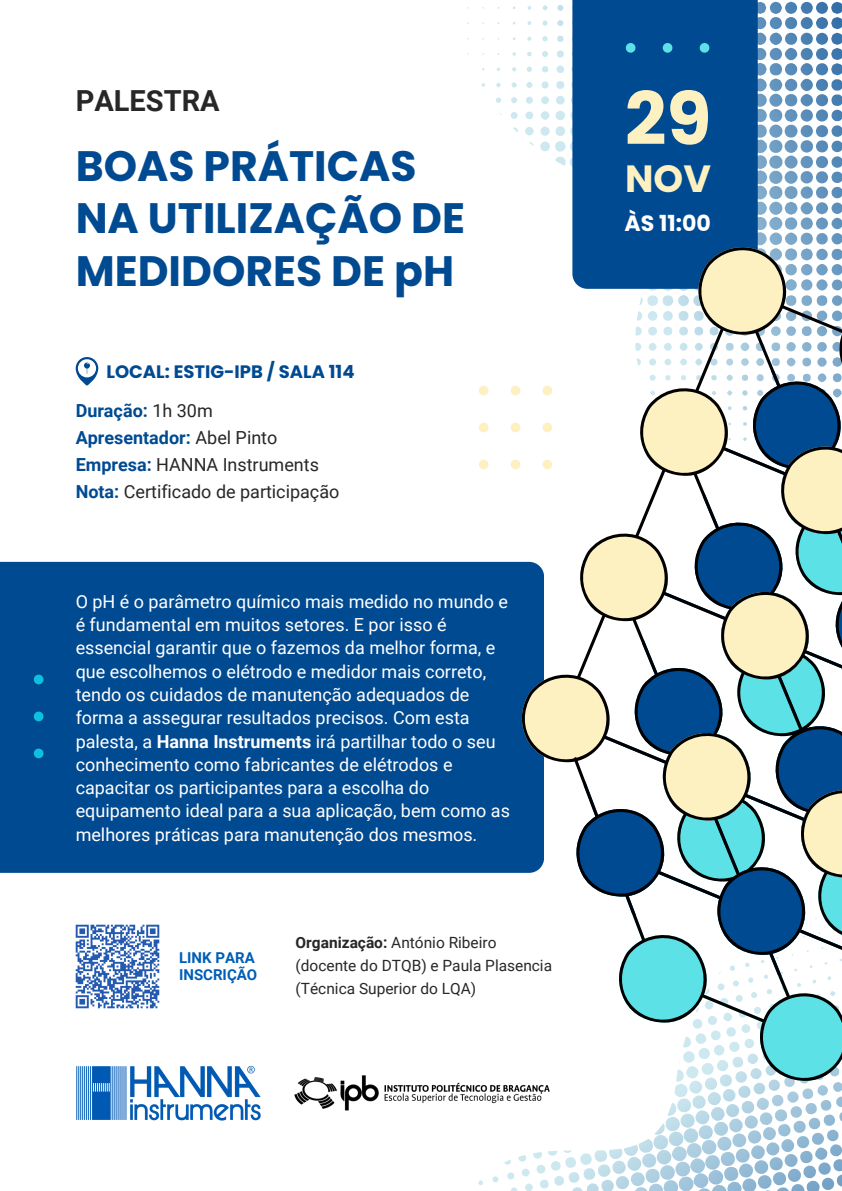
<style>
.page{position:relative;width:842px;height:1191px;background:#fff}
.page>*{position:absolute;margin:0;border:0;box-sizing:border-box;transform-origin:0 0}
.t1{font:700 72.9px "Poppins";color:#fdf1c2}
.t2{font:700 42.5px/52.5px "Poppins";color:#004a92}
.t3{font:700 37.9px "Poppins";color:#fdf1c2}
.t4{font:700 29px "Roboto";color:#272727}
.t5{font:700 22.1px "Poppins";color:#fff}
.t6{font:18px/23.2px "Roboto";color:#fff}
.t7{font:18px/27px "Roboto";color:#272727}
.t8{font:700 18px "Poppins";color:#004a92}
.t9{font:15.5px/23.2px "Roboto";color:#272727}
.t10{font:700 15px "Roboto";color:#005eb7}
.s1{font-weight:700;color:#004a92}
.s2{font-weight:700}
</style>
<div class="page">
<div style="left:0;top:562px;width:428px;height:310px;background:#004a92"></div>
<img style="left:76px;top:1065px;width:184px;height:54px">
<img style="left:294px;top:1075px;width:134px;height:36px">
<svg style="left:467px;top:1px;width:375px;height:224px"></svg>
<div style="left:572px;top:0;width:186px;height:225px;background:#004a92"></div>
<svg style="left:428px;top:225px;width:414px;height:965px"></svg>
<svg style="left:700px;top:43px;width:9px;height:9px"></svg>
<svg style="left:663px;top:43px;width:9px;height:9px"></svg>
<svg style="left:626px;top:43px;width:9px;height:9px"></svg>
<svg style="left:76px;top:357px;width:22px;height:28px"></svg>
<img style="left:75px;top:924px;width:85px;height:85px">
<svg style="left:34px;top:748px;width:9px;height:10px"></svg>
<svg style="left:34px;top:711px;width:9px;height:10px"></svg>
<svg style="left:34px;top:674px;width:9px;height:10px"></svg>
<h4 class="t4" style="left:76px;top:84px;width:145px">PALESTRA</h4>
<h3 class="t2" style="left:76px;top:140px;width:391px">BOAS PRÁTICAS<br>NA UTILIZAÇÃO DE<br>MEDIDORES DE pH</h3>
<h5 class="t8" style="left:106px;top:359px;width:250px">LOCAL: ESTIG-IPB / SALA 114</h5>
<p class="t7" style="left:76px;top:397px;width:265px"><span class="s1">Duração:</span> 1h 30m<br><span class="s1">Apresentador:</span> Abel Pinto<br><span class="s1">Empresa:</span> HANNA Instruments<br><span class="s1">Nota:</span> Certificado de participação</p>
<p class="t6" style="left:76px;top:590px;width:436px">O pH é o parâmetro químico mais medido no mundo e é fundamental em muitos setores. E por isso é essencial garantir que o fazemos da melhor forma, e que escolhemos o elétrodo e medidor mais correto, tendo os cuidados de manutenção adequados de forma a assegurar resultados precisos. Com esta palesta, a <span class="s2">Hanna Instruments</span> irá partilhar todo o seu conhecimento como fabricantes de elétrodos e capacitar os participantes para a escolha do equipamento ideal para a sua aplicação, bem como as melhores práticas para manutenção dos mesmos.</p>
<p class="t10" style="left:179px;top:949px;width:77px">LINK PARA</p>
<h6 class="t10" style="left:179px;top:966px;width:80px">INSCRIÇÃO</h6>
<h6 class="t9" style="left:296px;top:930px;width:258px"><span class="s2">Organização:</span> António Ribeiro (docente do DTQB) e Paula Plasencia (Técnica Superior do LQA)</h6>
<p class="t1" style="left:625px;top:68px;width:88px">29</p>
<h1 class="t3" style="left:625px;top:152px;width:87px">NOV</h1>
<p class="t5" style="left:625px;top:207px;width:88px">ÀS 11:00</p>
</div>
